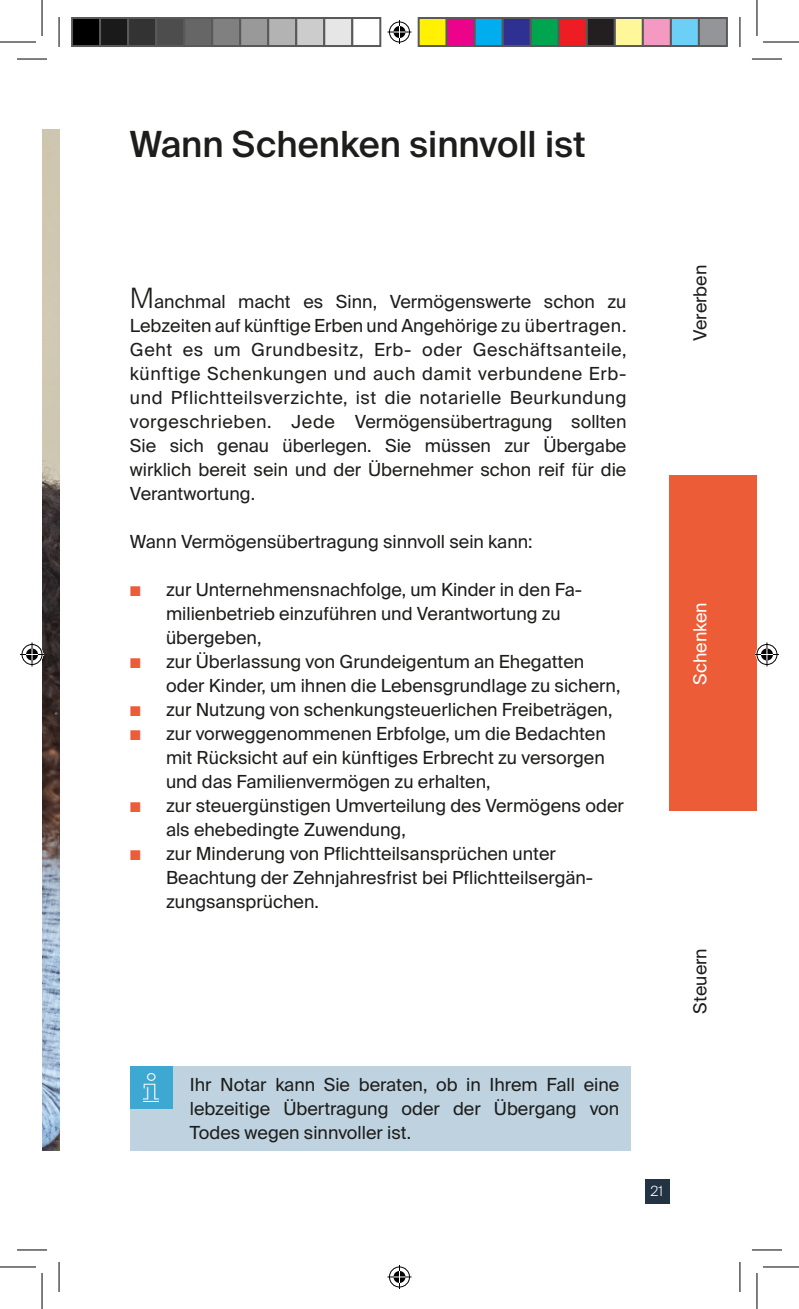
<style>
.page{position:relative;width:799px;height:1309px;background:#fff}
.page>*{position:absolute;margin:0;border:0;box-sizing:border-box;transform-origin:0 0}
.t1{font:500 36px "Suisse Intl";color:#1d1d1b}
.t2{font:18px/24px "Suisse Intl";color:#1d1d1b}
.t3{font:18px "Suisse Intl";color:#fff}
.t4{font:300 14px "Suisse Intl";color:#fff}
.s1{font-weight:300;font-size:28px}
.s2{color:#eb5c37}
</style>
<div class="page">
<div style="left:644px;top:1179px;width:24px;height:24px;background:#223443"></div>
<img style="left:42px;top:130px;width:17px;height:1020px">
<div style="left:130px;top:1066px;width:500px;height:84px;background:#bed2df"></div>
<div style="left:130px;top:1066px;width:43px;height:42px;background:#3da9d3"></div>
<img style="left:144px;top:1073px;width:14px;height:28px">
<div style="left:668px;top:475px;width:88px;height:337px;background:#eb5c37"></div>
<div style="left:668px;top:811px;width:88px;height:339px;background:#fff"></div>
<hr style="left:17px;top:59px;width:30px;height:1px;background:#000">
<hr style="left:751px;top:59px;width:30px;height:1px;background:#000">
<hr style="left:17px;top:1249px;width:30px;height:1px;background:#000">
<hr style="left:751px;top:1249px;width:30px;height:1px;background:#000">
<hr style="left:59px;top:17px;width:1px;height:30px;background:#000">
<hr style="left:59px;top:1262px;width:1px;height:30px;background:#000">
<hr style="left:739px;top:17px;width:1px;height:30px;background:#000">
<hr style="left:739px;top:1262px;width:1px;height:30px;background:#000">
<hr style="left:0;top:42px;width:36px;height:1px;background:#000">
<hr style="left:762px;top:42px;width:36px;height:1px;background:#000">
<hr style="left:0;top:1266px;width:36px;height:1px;background:#000">
<hr style="left:762px;top:1266px;width:36px;height:1px;background:#000">
<hr style="left:42px;top:0;width:1px;height:36px;background:#000">
<hr style="left:42px;top:1273px;width:1px;height:36px;background:#000">
<hr style="left:756px;top:0;width:1px;height:36px;background:#000">
<hr style="left:756px;top:1273px;width:1px;height:36px;background:#000">
<svg style="left:387px;top:20px;width:24px;height:24px"></svg>
<svg style="left:387px;top:1265px;width:24px;height:24px"></svg>
<svg style="left:20px;top:642px;width:24px;height:24px"></svg>
<svg style="left:754px;top:642px;width:24px;height:24px"></svg>
<div style="left:72px;top:18px;width:28px;height:28px;background:#000"></div>
<div style="left:71px;top:17px;width:30px;height:30px;border:2px solid #595959"></div>
<div style="left:100px;top:18px;width:28px;height:28px;background:#1a1a1a"></div>
<div style="left:99px;top:17px;width:30px;height:30px;border:2px solid #595959"></div>
<div style="left:128px;top:18px;width:28px;height:28px;background:#333"></div>
<div style="left:127px;top:17px;width:30px;height:30px;border:2px solid #595959"></div>
<div style="left:156px;top:18px;width:28px;height:28px;background:#4d4d4d"></div>
<div style="left:155px;top:17px;width:30px;height:30px;border:2px solid #595959"></div>
<div style="left:184px;top:18px;width:28px;height:28px;background:#666"></div>
<div style="left:183px;top:17px;width:30px;height:30px;border:2px solid #595959"></div>
<div style="left:212px;top:18px;width:28px;height:28px;background:#808080"></div>
<div style="left:211px;top:17px;width:30px;height:30px;border:2px solid #595959"></div>
<div style="left:240px;top:18px;width:28px;height:28px;background:#999"></div>
<div style="left:239px;top:17px;width:30px;height:30px;border:2px solid #595959"></div>
<div style="left:268px;top:18px;width:28px;height:28px;background:#b3b3b3"></div>
<div style="left:267px;top:17px;width:30px;height:30px;border:2px solid #595959"></div>
<div style="left:296px;top:18px;width:28px;height:28px;background:#ccc"></div>
<div style="left:295px;top:17px;width:30px;height:30px;border:2px solid #595959"></div>
<div style="left:324px;top:18px;width:28px;height:28px;background:#e6e6e6"></div>
<div style="left:323px;top:17px;width:30px;height:30px;border:2px solid #595959"></div>
<div style="left:351px;top:17px;width:30px;height:30px;border:2px solid #595959"></div>
<div style="left:418px;top:18px;width:28px;height:28px;background:#fff101"></div>
<div style="left:417px;top:17px;width:30px;height:30px;border:2px solid #595959"></div>
<div style="left:446px;top:18px;width:28px;height:28px;background:#ed028c"></div>
<div style="left:445px;top:17px;width:30px;height:30px;border:2px solid #595959"></div>
<div style="left:474px;top:18px;width:28px;height:28px;background:#00aeef"></div>
<div style="left:473px;top:17px;width:30px;height:30px;border:2px solid #595959"></div>
<div style="left:502px;top:18px;width:28px;height:28px;background:#2e3092"></div>
<div style="left:501px;top:17px;width:30px;height:30px;border:2px solid #595959"></div>
<div style="left:530px;top:18px;width:28px;height:28px;background:#00a54f"></div>
<div style="left:529px;top:17px;width:30px;height:30px;border:2px solid #595959"></div>
<div style="left:558px;top:18px;width:28px;height:28px;background:#ee1d23"></div>
<div style="left:557px;top:17px;width:30px;height:30px;border:2px solid #595959"></div>
<div style="left:586px;top:18px;width:28px;height:28px;background:#231f20"></div>
<div style="left:585px;top:17px;width:30px;height:30px;border:2px solid #595959"></div>
<div style="left:614px;top:18px;width:28px;height:28px;background:#fff79a"></div>
<div style="left:613px;top:17px;width:30px;height:30px;border:2px solid #595959"></div>
<div style="left:642px;top:18px;width:28px;height:28px;background:#f499c2"></div>
<div style="left:641px;top:17px;width:30px;height:30px;border:2px solid #595959"></div>
<div style="left:670px;top:18px;width:28px;height:28px;background:#6bcff6"></div>
<div style="left:669px;top:17px;width:30px;height:30px;border:2px solid #595959"></div>
<div style="left:698px;top:18px;width:28px;height:28px;background:#939598"></div>
<div style="left:697px;top:17px;width:30px;height:30px;border:2px solid #595959"></div>
<h1 class="t1" style="left:130px;top:123px;width:457px">Wann Schenken sinnvoll ist</h1>
<p class="t2" style="left:130px;top:289px;width:498px;text-align:justify"><span class="s1">M</span>anchmal macht es Sinn, Vermögenswerte schon zu Lebzeiten auf künftige Erben und Angehörige zu übertragen.<br>Geht es um Grundbesitz, Erb- oder Geschäftsanteile, künftige Schenkungen und auch damit verbundene Erb&shy;und Pflichtteilsverzichte, ist die notarielle Beurkundung vorgeschrieben. Jede Vermögensübertragung sollten Sie sich genau überlegen. Sie müssen zur Übergabe wirklich bereit sein und der Übernehmer schon reif für die Verantwortung.</p>
<p class="t2" style="left:130px;top:529px;width:404px">Wann Vermögensübertragung sinnvoll sein kann:</p>
<p class="t2" style="left:166px;top:577px;width:417px;text-indent:-36px"><span class="s2">■</span> zur Unternehmensnachfolge, um Kinder in den Fa&shy;milienbetrieb einzuführen und Verantwortung zu übergeben,</p>
<p class="t2" style="left:166px;top:649px;width:456px;text-indent:-36px"><span class="s2">■</span> zur Überlassung von Grundeigentum an Ehegatten oder Kinder, um ihnen die Lebensgrundlage zu sichern,</p>
<p class="t2" style="left:130px;top:697px;width:484px"><span class="s2">■</span> zur Nutzung von schenkungsteuerlichen Freibeträgen,</p>
<p class="t2" style="left:166px;top:721px;width:441px;text-align:justify;text-indent:-36px"><span class="s2">■</span> zur vorweggenommenen Erbfolge, um die Bedachten mit Rücksicht auf ein künftiges Erbrecht zu versorgen und das Familienvermögen zu erhalten,</p>
<p class="t2" style="left:166px;top:793px;width:459px;text-indent:-36px"><span class="s2">■</span> zur steuergünstigen Umverteilung des Vermögens oder als ehebedingte Zuwendung,</p>
<p class="t2" style="left:166px;top:841px;width:428px;text-indent:-36px"><span class="s2">■</span> zur Minderung von Pflichtteilsansprüchen unter<br>Beachtung der Zehnjahresfrist bei Pflichtteilsergän&shy;zungsansprüchen.</p>
<p class="t2" style="left:190px;top:1072px;width:431px;text-align:justify">Ihr Notar kann Sie beraten, ob in Ihrem Fall eine lebzeitige Übertragung oder der Übergang von Todes wegen sinnvoller ist.</p>
<p class="t4" style="left:650px;top:1183px;width:14px">21</p>
<p class="t2" style="left:688px;top:341px;width:78px;rotate:-90deg">Vererben</p>
<p class="t3" style="left:689px;top:685px;width:84px;rotate:-90deg">Schenken</p>
<p class="t2" style="left:688px;top:1013px;width:67px;rotate:-90deg">Steuern</p>
</div>
